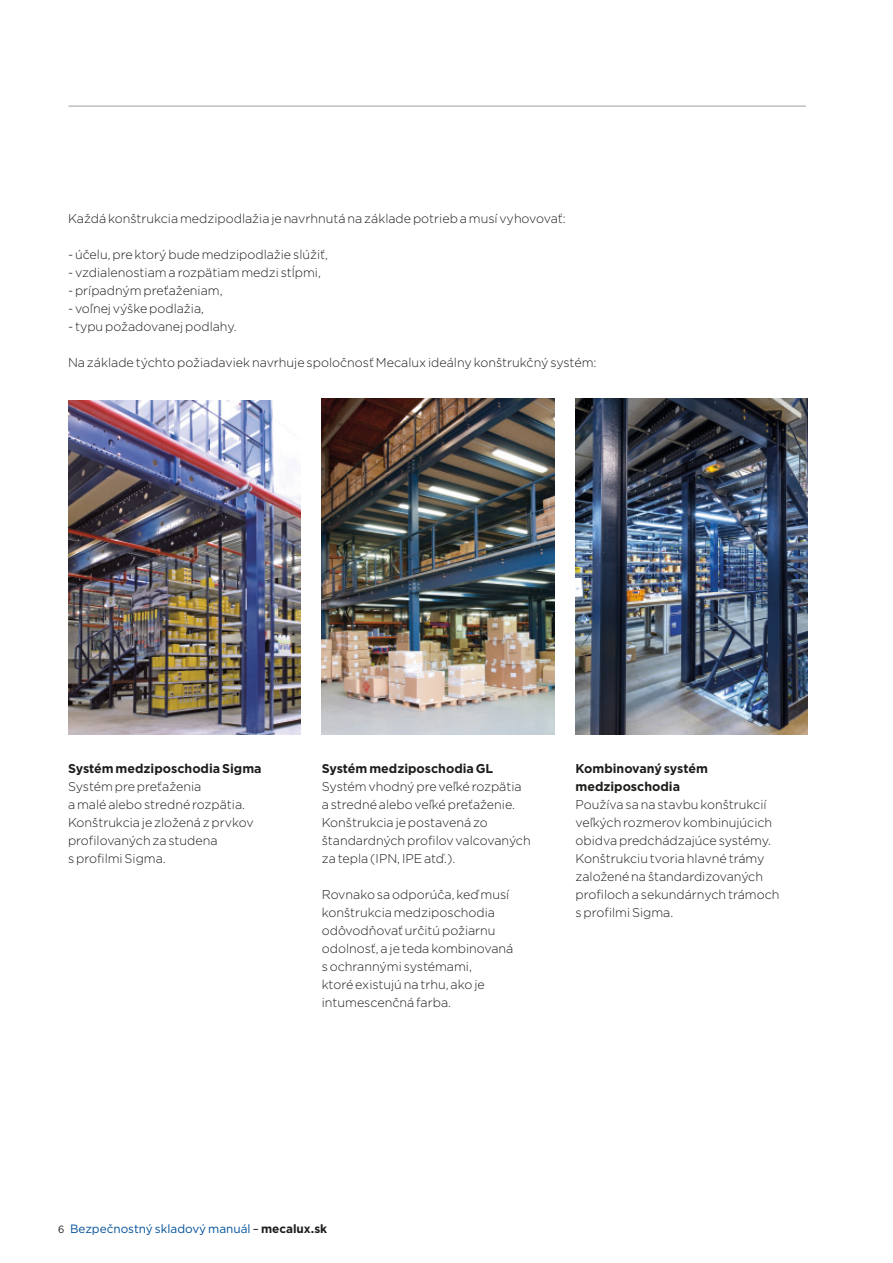
<style>
.page{position:relative;width:893px;height:1263px;background:#fff}
.page>*{position:absolute;margin:0;border:0;box-sizing:border-box;transform-origin:0 0}
.t1{font:300 12.75px/18px "Gotham";color:#1d1d1b}
.t2{font:700 12.75px/18px "Gotham";color:#1d1d1b}
.t3{font:12px "Gotham";color:#005099}
.s1{font-size:10.5px;color:#1d1d1b}
.s2{color:#1d1d1b}
.s3{font-weight:700;color:#1d1d1b}
</style>
<div class="page">
<hr style="left:68px;top:106px;width:738px;height:1px;background:#9d9d9d">
<img style="left:68px;top:401px;width:232px;height:333px">
<img style="left:575px;top:398px;width:233px;height:336px">
<img style="left:322px;top:398px;width:232px;height:336px">
<p class="t1" style="left:68px;top:209px;width:499px">Každá konštrukcia medzipodlažia je navrhnutá na základe potrieb a musí vyhovovať:</p>
<p class="t1" style="left:68px;top:245px;width:261px">- účelu, pre ktorý bude medzipodlažie slúžiť,</p>
<p class="t1" style="left:68px;top:263px;width:254px">- vzdialenostiam a rozpätiam medzi stĺpmi,</p>
<p class="t1" style="left:68px;top:281px;width:156px">- prípadným preťaženiam,</p>
<p class="t1" style="left:68px;top:299px;width:138px">- voľnej výške podlažia,</p>
<p class="t1" style="left:68px;top:317px;width:170px">- typu požadovanej podlahy.</p>
<p class="t1" style="left:68px;top:353px;width:530px">Na základe týchto požiadaviek navrhuje spoločnosť Mecalux ideálny konštrukčný systém:</p>
<p class="t2" style="left:68px;top:759px;width:195px">Systém medziposchodia Sigma</p>
<p class="t1" style="left:68px;top:777px;width:187px">Systém pre preťaženia<br>a malé alebo stredné rozpätia.<br>Konštrukcia je zložená z prvkov profilovaných za studena<br>s profilmi Sigma.</p>
<p class="t2" style="left:322px;top:759px;width:173px">Systém medziposchodia GL</p>
<p class="t1" style="left:322px;top:777px;width:211px">Systém vhodný pre veľké rozpätia a stredné alebo veľké preťaženie.<br>Konštrukcia je postavená zo štandardných profilov valcovaných za tepla (IPN, IPE atď.).</p>
<p class="t1" style="left:322px;top:885px;width:193px">Rovnako sa odporúča, keď musí konštrukcia medziposchodia odôvodňovať určitú požiarnu odolnosť, a je teda kombinovaná s ochrannými systémami,<br>ktoré existujú na trhu, ako je intumescenčná farba.</p>
<p class="t2" style="left:575px;top:760px;width:134px">Kombinovaný systém medziposchodia</p>
<p class="t1" style="left:575px;top:795px;width:206px">Používa sa na stavbu konštrukcií veľkých rozmerov kombinujúcich obidva predchádzajúce systémy.<br>Konštrukciu tvoria hlavné trámy založené na štandardizovaných profiloch a sekundárnych trámoch s profilmi Sigma.</p>
<p class="t3" style="left:58px;top:1221px;width:271px"><span class="s1">6</span> Bezpečnostný skladový manuál <span class="s2">–</span> <span class="s3">mecalux.sk</span></p>
</div>
